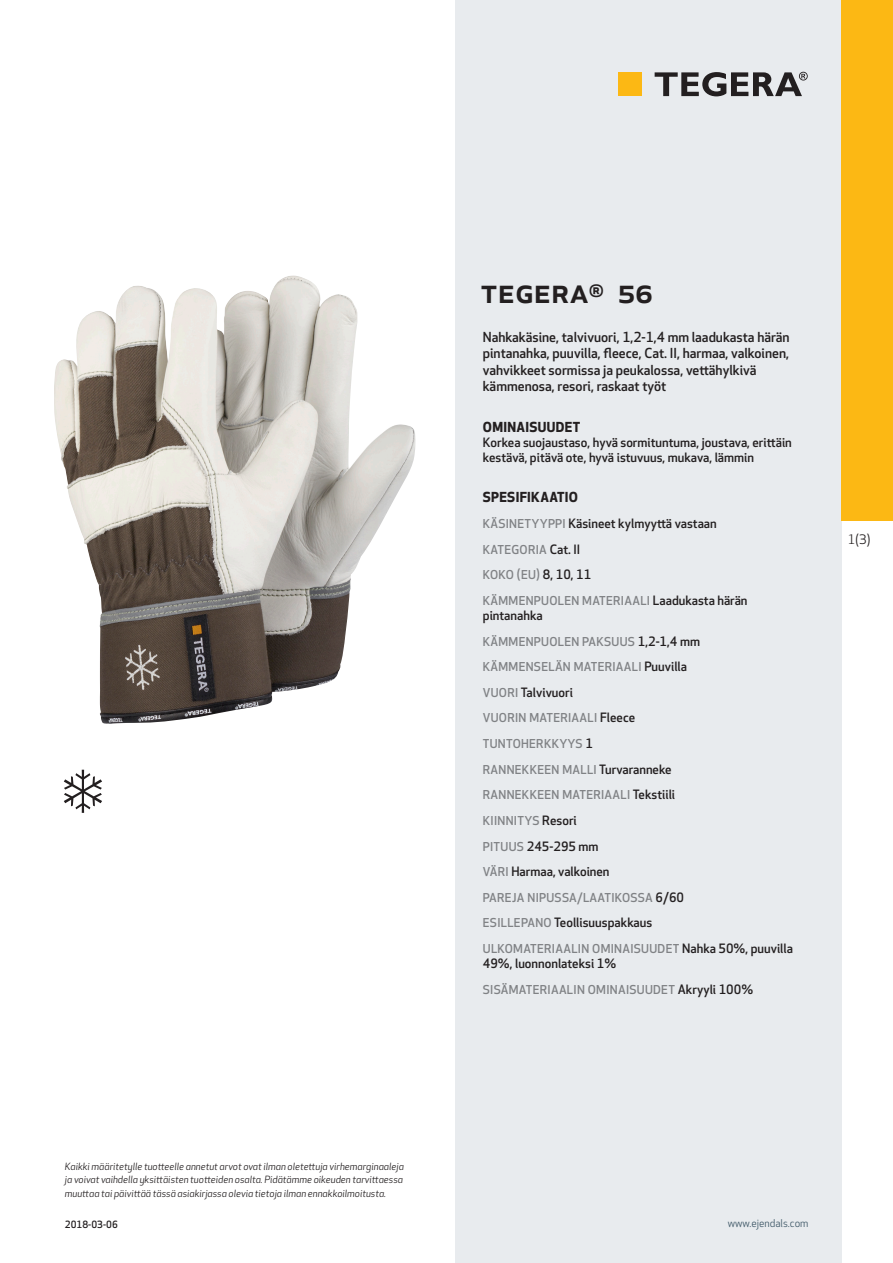
<style>
.page{position:relative;width:893px;height:1263px;background:#fff}
.page>*{position:absolute;margin:0;border:0;box-sizing:border-box;transform-origin:0 0}
.prodname{font:500 34.5px "Apex New";color:#231f20}
.Funktion_body{font:500 13.5px/16.5px "Apex New";color:#231f20}
.Funktion_body-2{font:700 13.5px "Apex New";letter-spacing:.025em;color:#231f20}
.t1{font:12.75px "Apex New";color:#231f20}
.Funktion_body-3{font:500 12.6px/15px "Apex New";color:#231f20}
.Funktion_body-4{font:500 12px "Apex New";letter-spacing:.025em;color:#808285}
.t2{font:10.5px "Apex New";color:#405968}
.t3{font:italic 9.75px/13.5px "Apex New";color:#231f20;text-align:justify}
.Sidfot_datum{font:500 9.75px "Apex New";color:#231f20}
.s1{font-size:12px;color:#808285}
.s2{font-size:12.6px;color:#231f20}
</style>
<div class="page">
<div style="left:455px;top:0;width:387px;height:1263px;background:#e8ebee"></div>
<div style="left:842px;top:0;width:51px;height:520px;background:#fcb814"></div>
<img style="left:54px;top:276px;width:362px;height:448px">
<div style="left:618px;top:72px;width:24px;height:24px;background:#fcb814"></div>
<svg style="left:655px;top:72px;width:153px;height:24px"></svg>
<svg style="left:64px;top:770px;width:38px;height:43px"></svg>
<p class="t3" style="left:65px;top:1159px;width:340px">Kaikki määritetylle tuotteelle annetut arvot ovat ilman oletettuja virhemarginaaleja ja voivat vaihdella yksittäisten tuotteiden osalta. Pidätämme oikeuden tarvittaessa muuttaa tai päivittää tässä asiakirjassa olevia tietoja ilman ennakkoilmoitusta.</p>
<p class="Sidfot_datum" style="left:65px;top:1218px;width:54px">2018-03-06</p>
<p class="prodname" style="left:480px;top:267px;width:174px">TEGERA<sup>®</sup> 56</p>
<p class="Funktion_body" style="left:483px;top:328px;width:308px">Nahkakäsine, talvivuori, 1,2-1,4 mm laadukasta härän pintanahka, puuvilla, fleece, Cat. II, harmaa, valkoinen, vahvikkeet sormissa ja peukalossa, vettähylkivä kämmenosa, resori, raskaat työt</p>
<p class="Funktion_body-2" style="left:483px;top:417px;width:99px">OMINAISUUDET</p>
<p class="Funktion_body-3" style="left:483px;top:434px;width:310px">Korkea suojaustaso, hyvä sormituntuma, joustava, erittäin kestävä, pitävä ote, hyvä istuvuus, mukava, lämmin</p>
<p class="Funktion_body-2" style="left:483px;top:488px;width:97px">SPESIFIKAATIO</p>
<p class="Funktion_body-3" style="left:483px;top:516px;width:235px"><span class="s1">KÄSINETYYPPI</span> Käsineet kylmyyttä vastaan</p>
<p class="Funktion_body-4" style="left:483px;top:541px;width:99px">KATEGORIA <span class="s2">Cat. II</span></p>
<p class="Funktion_body-4" style="left:483px;top:567px;width:110px">KOKO (EU) <span class="s2">8, 10, 11</span></p>
<p class="Funktion_body-4" style="left:483px;top:592px;width:266px">KÄMMENPUOLEN MATERIAALI <span class="s2">Laadukasta härän</span></p>
<p class="Funktion_body-3" style="left:483px;top:607px;width:61px">pintanahka</p>
<p class="Funktion_body-4" style="left:483px;top:633px;width:219px">KÄMMENPUOLEN PAKSUUS <span class="s2">1,2-1,4 mm</span></p>
<p class="Funktion_body-4" style="left:483px;top:659px;width:206px">KÄMMENSELÄN MATERIAALI <span class="s2">Puuvilla</span></p>
<p class="Funktion_body-3" style="left:483px;top:684px;width:92px"><span class="s1">VUORI</span> Talvivuori</p>
<p class="Funktion_body-4" style="left:483px;top:710px;width:154px">VUORIN MATERIAALI <span class="s2">Fleece</span></p>
<p class="Funktion_body-4" style="left:483px;top:736px;width:112px">TUNTOHERKKYYS <span class="s2">1</span></p>
<p class="Funktion_body-4" style="left:483px;top:761px;width:190px">RANNEKKEEN MALLI <span class="s2">Turvaranneke</span></p>
<p class="Funktion_body-4" style="left:483px;top:787px;width:194px">RANNEKKEEN MATERIAALI <span class="s2">Tekstiili</span></p>
<p class="Funktion_body-4" style="left:483px;top:812px;width:95px">KIINNITYS <span class="s2">Resori</span></p>
<p class="Funktion_body-3" style="left:483px;top:838px;width:117px"><span class="s1">PITUUS</span> 245-295 mm</p>
<p class="Funktion_body-3" style="left:483px;top:864px;width:128px"><span class="s1">VÄRI</span> Harmaa, valkoinen</p>
<p class="Funktion_body-4" style="left:483px;top:889px;width:203px">PAREJA NIPUSSA/LAATIKOSSA <span class="s2">6/60</span></p>
<p class="Funktion_body-3" style="left:483px;top:915px;width:171px"><span class="s1">ESILLEPANO</span> Teollisuuspakkaus</p>
<p class="Funktion_body-4" style="left:483px;top:941px;width:312px">ULKOMATERIAALIN OMINAISUUDET <span class="s2">Nahka 50%, puuvilla</span></p>
<p class="Funktion_body-3" style="left:483px;top:956px;width:135px">49%, luonnonlateksi 1%</p>
<p class="Funktion_body-4" style="left:483px;top:981px;width:272px">SISÄMATERIAALIN OMINAISUUDET <span class="s2">Akryyli 100%</span></p>
<p class="t1" style="left:848px;top:531px;width:24px">1(3)</p>
<p class="t2" style="left:728px;top:1217px;width:82px">www.ejendals.com</p>
</div>
